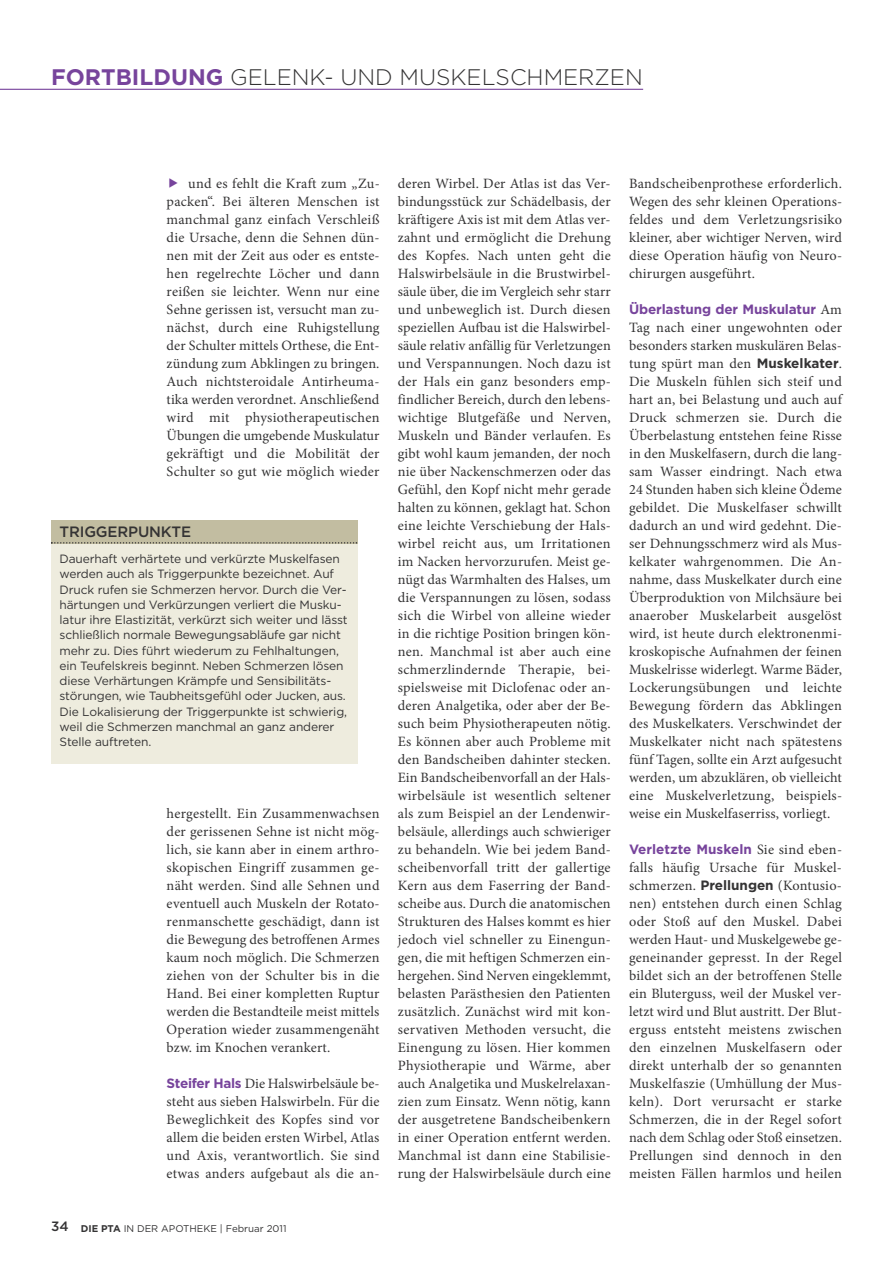
<style>
.page{position:relative;width:893px;height:1263px;background:#fff}
.page>*{position:absolute;margin:0;border:0;box-sizing:border-box;transform-origin:0 0}
.t1{font:300 22.5px "Gotham";color:#343334}
.t2{font:500 15px "Gotham";letter-spacing:-.01em;color:#343334}
.t3{font:14.25px/18px "Minion Pro";letter-spacing:.02em;color:#343334;text-align:justify}
.t4{font:700 13.5px "Gotham";letter-spacing:-.01em;color:#77449c}
.t5{font:12px/15.3px "Gotham";letter-spacing:-.01em;color:#343334}
.t6{font:9.75px "Gotham";color:#343334}
.s1{font-weight:700;color:#77449c}
.s2{color:#77449c}
.s3{font-family:"Gotham";font-weight:700;font-size:13.5px;color:#77449c}
.s4{font-weight:500;font-size:13.5px}
.s5{font-weight:700}
.s6{font-family:"Minion Pro";font-weight:400;font-size:14.25px;color:#343334}
.s7{font-family:"Gotham";font-weight:700;font-size:13.5px}
</style>
<div class="page">
<hr style="left:0;top:89px;width:643px;height:1px;background:#77449c">
<div style="left:51px;top:520px;width:306px;height:244px;background:#eeecde"></div>
<div style="left:51px;top:520px;width:306px;height:24px;background:#c2bda1"></div>
<svg style="left:51px;top:542px;width:306px;height:2px"></svg>
<h1 class="t1" style="left:51px;top:68px;width:593px"><span class="s1">FORTBILDUNG</span> GELENK- UND MUSKELSCHMERZEN</h1>
<p class="t3" style="left:167px;top:176px;width:215px"><span class="s2">◆</span> und es fehlt die Kraft zum „Zu&shy;packen“. Bei älteren Menschen ist manchmal ganz einfach Verschleiß die Ursache, denn die Sehnen dün&shy;nen mit der Zeit aus oder es entste&shy;hen regelrechte Löcher und dann reißen sie leichter. Wenn nur eine Sehne gerissen ist, versucht man zu&shy;nächst, durch eine Ruhigstellung der Schulter mittels Orthese, die Ent&shy;zündung zum Abklingen zu bringen.<br>Auch nichtsteroidale Antirheuma&shy;tika werden verordnet. Anschließend wird mit physiotherapeutischen Übungen die umgebende Muskulatur gekräftigt und die Mobilität der Schulter so gut wie möglich wieder</p>
<p class="t2" style="left:60px;top:526px;width:133px">TRIGGERPUNKTE</p>
<p class="t5" style="left:60px;top:552px;width:290px">Dauerhaft verhärtete und verkürzte Muskelfasen werden auch als Triggerpunkte bezeichnet. Auf Druck rufen sie Schmerzen hervor. Durch die Ver&shy;härtungen und Verkürzungen verliert die Musku&shy;latur ihre Elastizität, verkürzt sich weiter und lässt schließlich normale Bewegungsabläufe gar nicht mehr zu. Dies führt wiederum zu Fehlhaltungen, ein Teufelskreis beginnt. Neben Schmerzen lösen diese Verhärtungen Krämpfe und Sensibilitäts&shy;störungen, wie Taubheitsgefühl oder Jucken, aus.<br>Die Lokalisierung der Triggerpunkte ist schwierig, weil die Schmerzen manchmal an ganz anderer Stelle auftreten.</p>
<p class="t3" style="left:167px;top:806px;width:215px">hergestellt. Ein Zusammenwachsen der gerissenen Sehne ist nicht mög&shy;lich, sie kann aber in einem arthro&shy;skopischen Eingriff zusammen ge&shy;näht werden. Sind alle Sehnen und eventuell auch Muskeln der Rotato&shy;renmanschette geschädigt, dann ist die Bewegung des betroffenen Armes kaum noch möglich. Die Schmerzen ziehen von der Schulter bis in die Hand. Bei einer kompletten Ruptur werden die Bestandteile meist mittels Operation wieder zusammengenäht bzw. im Knochen verankert.</p>
<p class="t3" style="left:167px;top:1076px;width:215px"><span class="s3">Steifer Hals</span> Die Halswirbelsäule be&shy;steht aus sieben Halswirbeln. Für die Beweglichkeit des Kopfes sind vor allem die beiden ersten Wirbel, Atlas und Axis, verantwortlich. Sie sind etwas anders aufgebaut als die an -</p>
<p class="t6" style="left:51px;top:1225px;width:237px"><span class="s4">34</span> <span class="s5">DIE PTA</span> IN DER APOTHEKE | Februar 2011</p>
<p class="t3" style="left:398px;top:176px;width:215px">deren Wirbel. Der Atlas ist das Ver&shy;bindungsstück zur Schädelbasis, der kräftigere Axis ist mit dem Atlas ver&shy;zahnt und ermöglicht die Drehung des Kopfes. Nach unten geht die Halswirbelsäule in die Brustwirbel&shy;säule über, die im Vergleich sehr starr und unbeweglich ist. Durch diesen speziellen Aufbau ist die Halswirbel&shy;säule relativ anfällig für Verletzungen und Verspannungen. Noch dazu ist der Hals ein ganz besonders emp&shy;findlicher Bereich, durch den lebens&shy;wichtige Blutgefäße und Nerven, Muskeln und Bänder verlaufen. Es gibt wohl kaum jemanden, der noch nie über Nackenschmerzen oder das Gefühl, den Kopf nicht mehr gerade halten zu können, geklagt hat. Schon eine leichte Verschiebung der Hals&shy;wirbel reicht aus, um Irritationen im Nacken hervorzurufen. Meist ge&shy;nügt das Warmhalten des Halses, um die Verspannungen zu lösen, sodass sich die Wirbel von alleine wieder in die richtige Position bringen kön&shy;nen. Manchmal ist aber auch eine schmerzlindernde Therapie, bei&shy;spielsweise mit Diclofenac oder an&shy;deren Analgetika, oder aber der Be&shy;such beim Physiotherapeuten nötig.<br>Es können aber auch Probleme mit den Bandscheiben dahinter stecken.<br>Ein Bandscheibenvorfall an der Hals&shy;wirbelsäule ist wesentlich seltener als zum Beispiel an der Lendenwir&shy;belsäule, allerdings auch schwieriger zu behandeln. Wie bei jedem Band&shy;scheibenvorfall tritt der gallertige Kern aus dem Faserring der Band&shy;scheibe aus. Durch die anatomischen Strukturen des Halses kommt es hier jedoch viel schneller zu Einengun&shy;gen, die mit heftigen Schmerzen ein&shy;hergehen. Sind Nerven eingeklemmt, belasten Parästhesien den Patienten zusätzlich. Zunächst wird mit kon&shy;servativen Methoden versucht, die Einengung zu lösen. Hier kommen Physiotherapie und Wärme, aber auch Analgetika und Muskelrelaxan&shy;zien zum Einsatz. Wenn nötig, kann der ausgetretene Bandscheibenkern in einer Operation entfernt werden.<br>Manchmal ist dann eine Stabilisie&shy;rung der Halswirbelsäule durch eine</p>
<p class="t3" style="left:629px;top:176px;width:215px">Bandscheibenprothese erforderlich.<br>Wegen des sehr kleinen Operations&shy;feldes und dem Verletzungsrisiko kleiner, aber wichtiger Nerven, wird diese Operation häufig von Neuro&shy;chirurgen ausgeführt.</p>
<p class="t4" style="left:629px;top:304px;width:214px">Überlastung der Muskulatur <span class="s6">Am</span></p>
<p class="t3" style="left:629px;top:320px;width:215px">Tag nach einer ungewohnten oder besonders starken muskulären Belas&shy;tung spürt man den <span class="s7">Muskelkater</span>.<br>Die Muskeln fühlen sich steif und hart an, bei Belastung und auch auf Druck schmerzen sie. Durch die Überbelastung entstehen feine Risse in den Muskelfasern, durch die lang&shy;sam Wasser eindringt. Nach etwa 24 Stunden haben sich kleine Ödeme gebildet. Die Muskelfaser schwillt dadurch an und wird gedehnt. Die&shy;ser Dehnungsschmerz wird als Mus&shy;kelkater wahrgenommen. Die An&shy;nahme, dass Muskelkater durch eine Überproduktion von Milchsäure bei anaerober Muskelarbeit ausgelöst wird, ist heute durch elektronenmi&shy;kroskopische Aufnahmen der feinen Muskelrisse widerlegt. Warme Bäder, Lockerungsübungen und leichte Bewegung fördern das Abklingen des Muskelkaters. Verschwindet der Muskelkater nicht nach spätestens fünf Tagen, sollte ein Arzt aufgesucht werden, um abzuklären, ob vielleicht eine Muskelverletzung, beispiels&shy;weise ein Muskelfaserriss, vorliegt.</p>
<p class="t4" style="left:629px;top:844px;width:215px">Verletzte Muskeln <span class="s6">Sie sind eben-</span></p>
<p class="t3" style="left:629px;top:860px;width:215px">falls häufig Ursache für Muskel&shy;schmerzen. <span class="s7">Prellungen</span> (Kontusio&shy;nen) entstehen durch einen Schlag oder Stoß auf den Muskel. Dabei werden Haut- und Muskelgewebe ge&shy;geneinander gepresst. In der Regel bildet sich an der betroffenen Stelle ein Bluterguss, weil der Muskel ver&shy;letzt wird und Blut austritt. Der Blut&shy;erguss entsteht meistens zwischen den einzelnen Muskelfasern oder direkt unterhalb der so genannten Muskelfaszie (Umhüllung der Mus&shy;keln). Dort verursacht er starke Schmerzen, die in der Regel sofort nach dem Schlag oder Stoß einsetzen.<br>Prellungen sind dennoch in den meisten Fällen harmlos und heilen</p>
</div>
